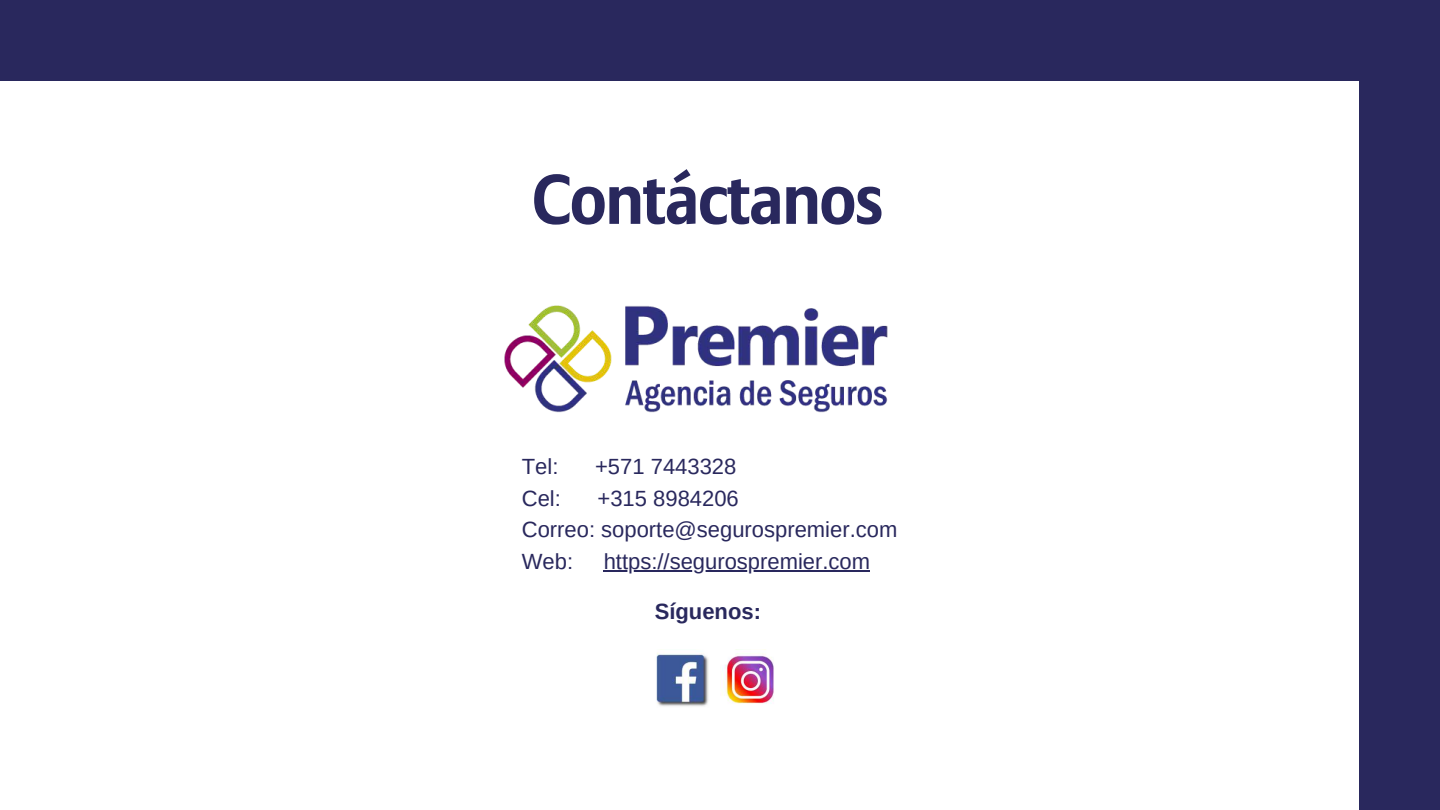
<style>
.page{position:relative;width:1440px;height:810px;background:#29285d}
.page>*{position:absolute;margin:0;border:0;box-sizing:border-box;transform-origin:0 0}
.t1{font:700 70px "Allianz Sans";letter-spacing:-.025em;color:#29285d}
.t2{font:22px/31.5px "Arimo";color:#29285d}
.t3{font:700 22px "Arimo";color:#29285d}
</style>
<div class="page">
<div style="left:0;top:81px;width:1359px;height:729px;background:#fff"></div>
<img style="left:504px;top:305px;width:384px;height:108px">
<img style="left:656px;top:653px;width:53px;height:53px">
<img style="left:722px;top:649px;width:52px;height:55px">
<hr style="left:604px;top:570px;width:266px;height:2px;background:#29285d">
<h1 class="t1" style="left:532px;top:156px;width:353px">Contáctanos</h1>
<p class="t2" style="left:522px;top:451px;width:38px">Tel:</p>
<p class="t2" style="left:595px;top:451px;width:143px">+571 7443328</p>
<p class="t2" style="left:522px;top:482px;width:41px">Cel:</p>
<p class="t2" style="left:522px;top:482px;width:377px;text-indent:76px">+315 8984206<br>Correo: soporte@segurospremier.com<br>Web:</p>
<p class="t2" style="left:604px;top:545px;width:268px">https://segurospremier.com</p>
<p class="t3" style="left:655px;top:599px;width:108px">Síguenos:</p>
</div>
